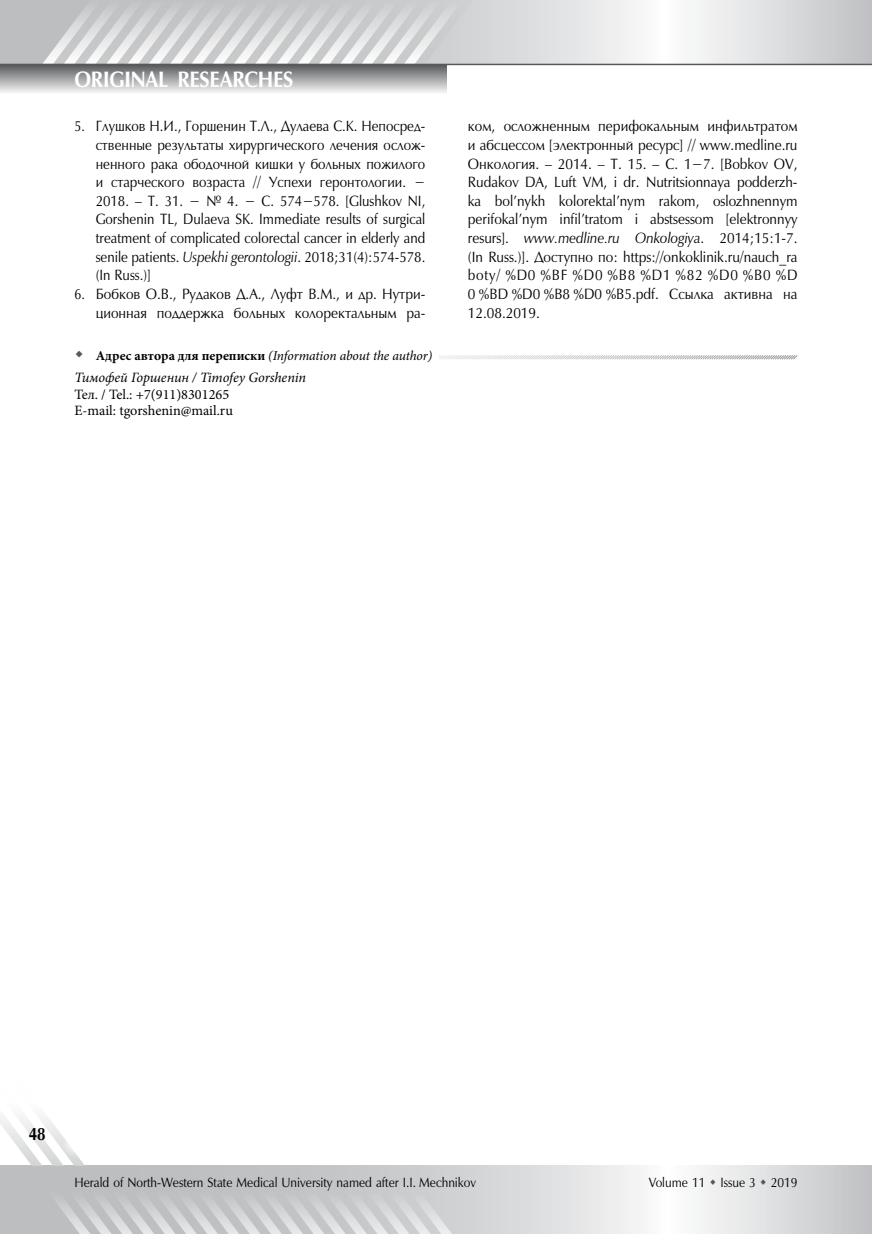
<style>
.page{position:relative;width:872px;height:1234px;background:#fff}
.page>*{position:absolute;margin:0;border:0;box-sizing:border-box;transform-origin:0 0}
.t1{font:700 22.5px "Optimum AP";letter-spacing:-.01em;color:#fff;scale:.9 1}
.t2{font:700 18px "Optimum AP";color:#000;scale:.85 1}
.t3{font:15px/18.6px "Optimum AP";color:#000;text-align:justify;scale:.85 1}
.t4{font:15px/18.6px "Optimum AP";color:#000;text-align:justify;scale:.92 1}
.t5{font:14.25px/16.5px "Minion Pro";color:#000}
.t6{font:italic 14.25px "Minion Pro";letter-spacing:-.01em;color:#000}
.t7{font:13.5px "Optimum AP";color:#000;scale:.9 1}
.t8{font:italic 13.5px "Minion Pro";letter-spacing:-.01em;color:#000}
.s1{font-style:italic}
.s2{font-weight:700;font-style:normal}
</style>
<div class="page">
<svg style="left:0;top:0;width:872px;height:64px"></svg>
<svg style="left:468px;top:1165px;width:404px;height:68px"></svg>
<div style="left:0;top:64px;width:446px;height:30px;background:linear-gradient(to bottom,#555658,#f4f4f4)"></div>
<svg style="left:43px;top:0;width:446px;height:64px;background:#d1d2d4"></svg>
<hr style="left:0;top:64px;width:872px;height:1px;background:#58595b">
<svg style="left:0;top:1116px;width:468px;height:117px"></svg>
<div style="left:60px;top:1130px;width:31px;height:28px;background:#fff;opacity:.75"></div>
<svg style="left:439px;top:355px;width:359px;height:5px"></svg>
<svg style="left:710px;top:1178px;width:5px;height:6px"></svg>
<svg style="left:761px;top:1178px;width:5px;height:6px"></svg>
<h1 class="t1" style="left:74px;top:67px;width:77px">ORIGINAL</h1>
<h1 class="t1" style="left:177px;top:67px;width:130px">RESEARCHES</h1>
<p class="t3" style="left:96px;top:118px;width:389px;text-indent:-21px">5. Глушков Н.И., Горшенин Т.Л., Дулаева С.К. Непосред&shy;ственные результаты хирургического лечения ослож&shy;ненного рака ободочной кишки у больных пожилого и старческого возраста // Успехи геронтологии. − 2018. – Т. 31. − № 4. − С. 574−578. [Glushkov NI, Gorshenin TL, Dulaeva SK. Immediate results of surgical treatment of complicated colorectal cancer in elderly and senile patients. <span class="s1">Uspekhi gerontologii</span>. 2018;31(4):574-578. (In Russ.)]</p>
<p class="t3" style="left:74px;top:285px;width:414px;text-align:right">6. Бобков О.В., Рудаков Д.А., Луфт В.М., и др. Нутри&shy;ционная поддержка больных колоректальным ра-</p>
<p class="t8" style="left:96px;top:346px;width:338px"><span class="s2">Адрес автора для переписки</span> (Information about the author)</p>
<p class="t6" style="left:74px;top:368px;width:233px">Тимофей Горшенин / Timofey Gorshenin</p>
<p class="t5" style="left:74px;top:386px;width:160px">Тел. / Tel.: +7(911)8301265<br>E-mail: tgorshenin@mail.ru</p>
<p class="t4" style="left:468px;top:118px;width:360px">ком, осложненным перифокальным инфильтратом и абсцессом [электронный ресурс] // www.medline.ru Онкология. – 2014. – Т. 15. – С. 1−7. [Bobkov OV, Rudakov DA, Luft VM, i dr. Nutritsionnaya podderzh&shy;ka bol’nykh kolorektal’nym rakom, oslozhnennym perifokal’nym infil’tratom i abstsessom [elektronnyy resurs]. <span class="s1">www.medline.ru Onkologiya</span>. 2014;15:1-7. (In Russ.)]. Доступно по: https://onkoklinik.ru/nauch_ra boty/ %D0 %BF %D0 %B8 %D1 %82 %D0 %B0 %D 0 %BD %D0 %B8 %D0 %B5.pdf. Ссылка активна на 12.08.2019.</p>
<p class="t2" style="left:29px;top:1124px;width:21px">48</p>
<p class="t7" style="left:74px;top:1175px;width:448px">Herald of North-Western State Medical University named after I.I. Mechnikov</p>
<p class="t7" style="left:648px;top:1175px;width:167px">Volume 11 Issue 3 2019</p>
</div>
